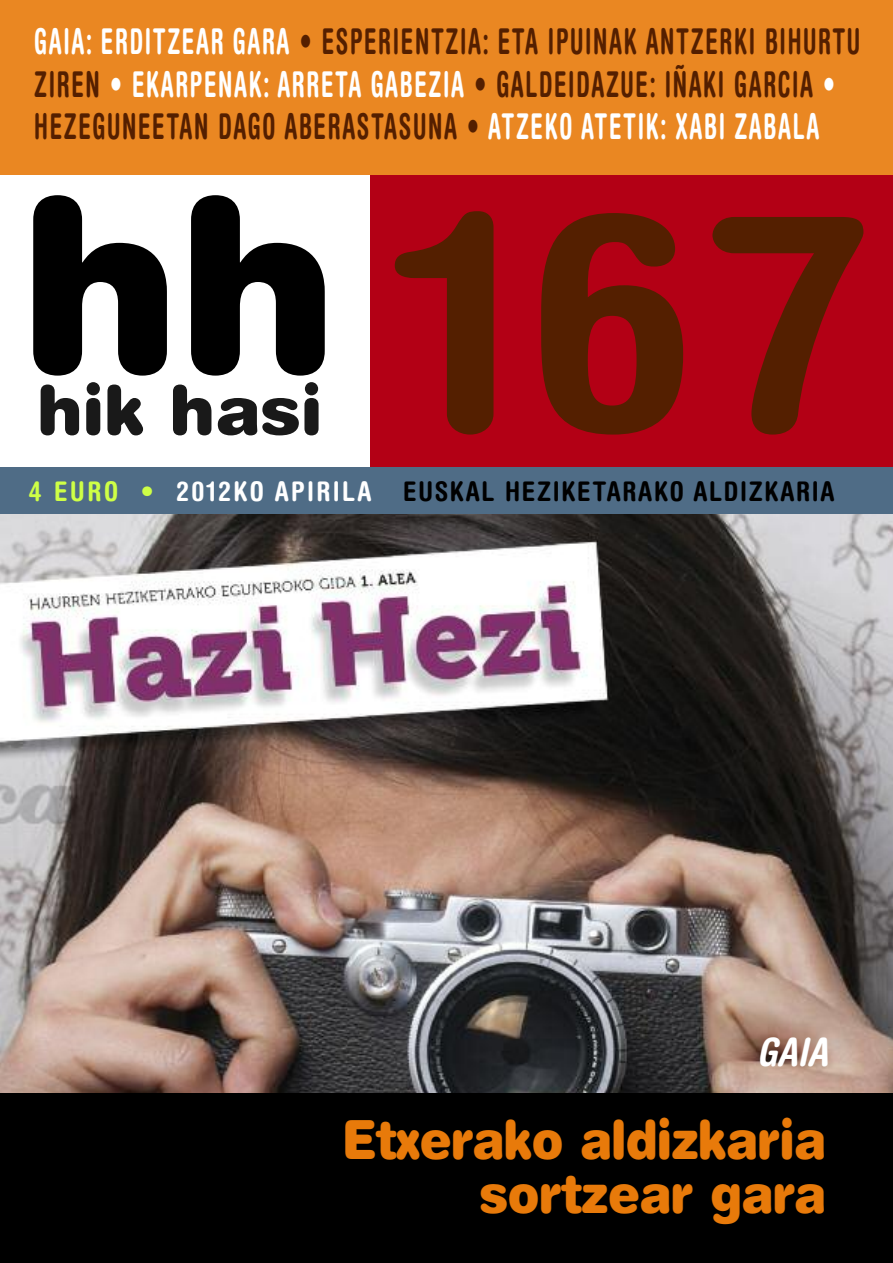
<style>
.page{position:relative;width:893px;height:1263px;background:#fff}
.page>*{position:absolute;margin:0;border:0;box-sizing:border-box;transform-origin:0 0}
.t1{font:700 condensed 302.25px "Helvetica Rounded";color:#541f00;scale:1.15 1}
.t2{font:900 241.8px "Helvetica Rounded";color:#000}
.t3{font:900 68.25px "Helvetica Rounded";color:#191919}
.t4{font:900 54px/54px "Helvetica Rounded";letter-spacing:-.02em;color:#e87a0a;text-align:right;scale:.9 1}
.t5{font:italic 700 condensed 39px "Helvetica Rounded";color:#fff}
.t6{font:700 condensed 35.7px/42.8px "Helvetica Rounded";letter-spacing:.065em;color:#541f00;scale:.7 1}
.t7{font:700 condensed 27.15px "Helvetica Rounded";letter-spacing:.06em;color:#000}
.t8{font:700 condensed 27.15px "Helvetica Rounded";letter-spacing:.085em;color:#fff}
.t9{font:700 condensed 27.15px "Helvetica Rounded";color:#ceff46}
.s1{color:#fff}
</style>
<div class="page">
<img style="left:0;top:514px;width:893px;height:579px">
<div style="left:0;top:1093px;width:893px;height:170px;background:#000"></div>
<div style="left:370px;top:172px;width:523px;height:299px;background:#b30015"></div>
<div style="left:0;top:0;width:893px;height:174px;background:#ea8722"></div>
<div style="left:0;top:467px;width:893px;height:47px;background:#4f6c86"></div>
<p class="t6" style="left:34px;top:23px;width:1182px"><span class="s1">GAIA: ERDITZEAR GARA</span> • ESPERIENTZIA: ETA IPUINAK ANTZERKI BIHURTU<br>ZIREN <span class="s1">• EKARPENAK: ARRETA GABEZIA</span> • GALDEIDAZUE: IÑAKI GARCIA <span class="s1">•<br></span>HEZEGUNEETAN DAGO ABERASTASUNA • <span class="s1">ATZEKO ATETIK: XABI ZABALA</span></p>
<h2 class="t2" style="left:21px;top:198px;width:317px">hh</h2>
<h3 class="t3" style="left:37px;top:385px;width:287px">hik hasi</h3>
<p class="t9" style="left:29px;top:481px;width:15px">4</p>
<p class="t9" style="left:54px;top:481px;width:101px">EURO •</p>
<p class="t8" style="left:176px;top:481px;width:197px">2012KO APIRILA</p>
<h1 class="t1" style="left:400px;top:213px;width:405px">167</h1>
<p class="t7" style="left:403px;top:481px;width:433px">EUSKAL HEZIKETARAKO ALDIZKARIA</p>
<p class="t5" style="left:757px;top:1037px;width:72px">GAIA</p>
<h3 class="t4" style="left:342px;top:1117px;width:540px">Etxerako aldizkaria sortzear gara</h3>
</div>
